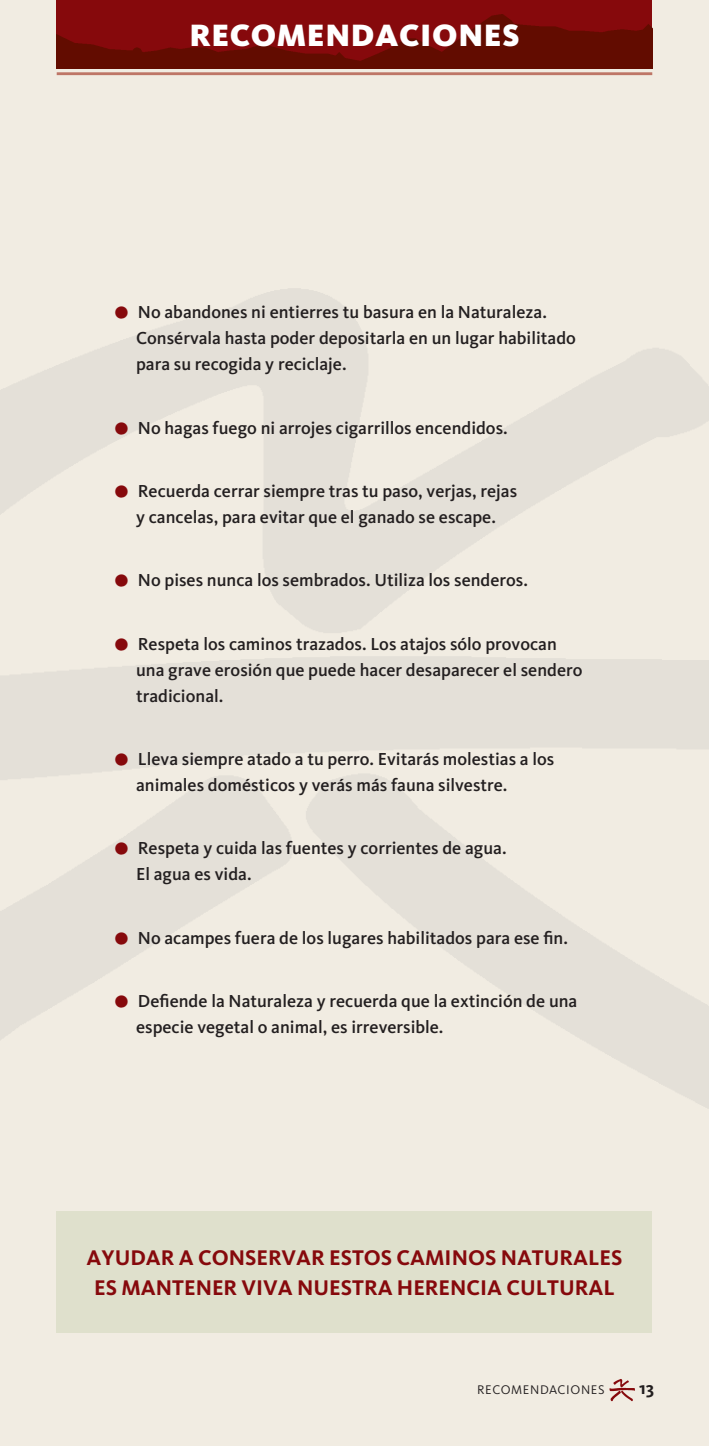
<style>
.page{position:relative;width:709px;height:1446px;background:#fff}
.page>*{position:absolute;margin:0;border:0;box-sizing:border-box;transform-origin:0 0}
.t1{font:900 32px "Kievit";letter-spacing:.02em;color:#fff}
.t2{font:700 22px "Kievit";color:#86090c}
.t3{font:500 18px/26px "Kievit";color:#231f20}
.t4{font:700 18px "Kievit";color:#231f20}
.t5{font:13px "Kievit OT";letter-spacing:.05em;color:#231f20}
.s1{font-size:40px;color:#86090c}
</style>
<div class="page">
<div style="left:0;top:0;width:709px;height:1446px;background:linear-gradient(to right,#ede8df,#eee9df)"></div>
<img style="left:609px;top:1379px;width:26px;height:23px">
<img style="left:57px;top:0;width:595px;height:68px">
<hr style="left:57px;top:72px;width:595px;height:3px;background:#be7667">
<div style="left:57px;top:1210px;width:595px;height:122px;background:#dfe0cc"></div>
<p class="t1" style="left:189px;top:15px;width:332px">RECOMENDACIONES</p>
<p class="t3" style="left:136px;top:299px;width:441px;text-indent:-23px"><span class="s1">•</span> No abandones ni entierres tu basura en la Naturaleza.<br>Consérvala hasta poder depositarla en un lugar habilitado para su recogida y reciclaje.</p>
<p class="t3" style="left:113px;top:415px;width:396px"><span class="s1">•</span> No hagas fuego ni arrojes cigarrillos encendidos.</p>
<p class="t3" style="left:113px;top:478px;width:405px;text-align:center"><span class="s1">•</span> Recuerda cerrar siempre tras tu paso, verjas, rejas y cancelas, para evitar que el ganado se escape.</p>
<p class="t3" style="left:113px;top:567px;width:416px"><span class="s1">•</span> No pises nunca los sembrados. Utiliza los senderos.</p>
<p class="t3" style="left:136px;top:631px;width:448px;text-indent:-23px"><span class="s1">•</span> Respeta los caminos trazados. Los atajos sólo provocan una grave erosión que puede hacer desaparecer el sendero tradicional.</p>
<p class="t3" style="left:136px;top:746px;width:420px;text-indent:-23px"><span class="s1">•</span> Lleva siempre atado a tu perro. Evitarás molestias a los animales domésticos y verás más fauna silvestre.</p>
<p class="t3" style="left:136px;top:835px;width:372px;text-indent:-23px"><span class="s1">•</span> Respeta y cuida las fuentes y corrientes de agua.<br>El agua es vida.</p>
<p class="t3" style="left:113px;top:925px;width:456px"><span class="s1">•</span> No acampes fuera de los lugares habilitados para ese fin.</p>
<p class="t3" style="left:136px;top:988px;width:443px;text-indent:-23px"><span class="s1">•</span> Defiende la Naturaleza y recuerda que la extinción de una especie vegetal o animal, es irreversible.</p>
<p class="t2" style="left:87px;top:1244px;width:537px">AYUDAR A CONSERVAR ESTOS CAMINOS NATURALES</p>
<p class="t2" style="left:94px;top:1274px;width:522px">ES MANTENER VIVA NUESTRA HERENCIA CULTURAL</p>
<p class="t5" style="left:477px;top:1381px;width:129px">RECOMENDACIONES</p>
<p class="t4" style="left:639px;top:1377px;width:16px">13</p>
</div>
